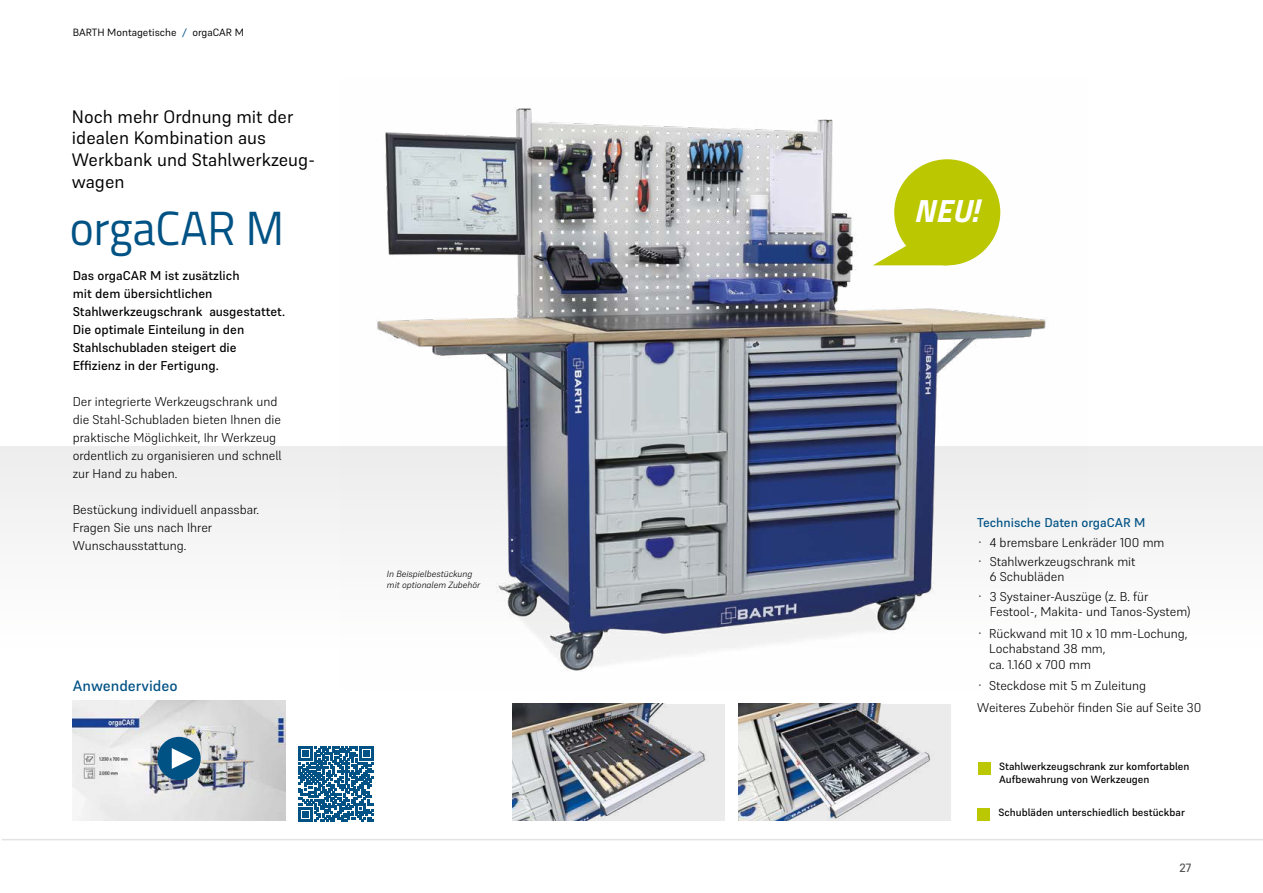
<style>
.page{position:relative;width:1263px;height:893px;background:#fff}
.page>*{position:absolute;margin:0;border:0;box-sizing:border-box;transform-origin:0 0}
.t1{font:48px "Titillium Web";color:#005285;scale:.95 1}
.t2{font:italic 700 32.25px "Titillium Web";color:#fff}
.t3{font:18px/21.6px "Supreme";color:#000}
.t4{font:500 15px "Supreme";color:#005285}
.t5{font:300 12.75px/18px "Supreme";color:#000}
.t6{font:500 12.75px/18px "Supreme";color:#000}
.t7{font:500 12.75px "Supreme";color:#005285}
.t8{font:500 12px "Supreme";color:#575656}
.t9{font:500 10.5px/12.6px "Supreme";color:#000}
.t10{font:10.5px "Supreme";color:#000}
.t11{font:italic 300 9px/10.8px "Supreme";color:#000}
.s1{color:#005285}
</style>
<div class="page">
<hr style="left:2px;top:839px;width:1261px;height:1px;background:#e3e3e3">
<div style="left:0;top:446px;width:1263px;height:233px;background:#f8f8f7"></div>
<img style="left:341px;top:108px;width:747px;height:563px">
<img style="left:72px;top:701px;width:214px;height:120px">
<div style="left:157px;top:737px;width:44px;height:43px;background:#005285;border-radius:50%"></div>
<svg style="left:172px;top:748px;width:21px;height:21px"></svg>
<svg style="left:298px;top:746px;width:76px;height:76px"></svg>
<div style="left:978px;top:762px;width:13px;height:13px;background:#bbc700"></div>
<div style="left:977px;top:808px;width:13px;height:13px;background:#bbc700"></div>
<div style="left:894px;top:159px;width:106px;height:106px;background:#bbc700;border-radius:50%"></div>
<svg style="left:873px;top:238px;width:67px;height:27px"></svg>
<img style="left:512px;top:704px;width:213px;height:116px">
<img style="left:738px;top:704px;width:213px;height:116px">
<p class="t10" style="left:73px;top:26px;width:173px">BARTH Montagetische <span class="s1">/</span> orgaCAR M</p>
<h3 class="t3" style="left:72px;top:106px;width:245px">Noch mehr Ordnung mit der idealen Kombination aus<br>Werkbank und Stahlwerkzeug&shy;wagen</h3>
<h1 class="t1" style="left:70px;top:193px;width:227px">orgaCAR M</h1>
<p class="t6" style="left:73px;top:267px;width:214px">Das orgaCAR M ist zusätzlich<br>mit dem übersichtlichen<br>Stahlwerkzeugschrank ausgestattet.<br>Die optimale Einteilung in den<br>Stahlschubladen steigert die<br>Effizienz in der Fertigung.</p>
<p class="t5" style="left:73px;top:393px;width:210px">Der integrierte Werkzeugschrank und die Stahl-Schubladen bieten Ihnen die praktische Möglichkeit, Ihr Werkzeug ordentlich zu organisieren und schnell zur Hand zu haben.</p>
<p class="t5" style="left:73px;top:501px;width:188px">Bestückung individuell anpassbar.<br>Fragen Sie uns nach Ihrer<br>Wunschausstattung.</p>
<p class="t4" style="left:73px;top:676px;width:106px">Anwendervideo</p>
<p class="t11" style="left:387px;top:568px;width:95px">In Beispielbestückung mit optionalem Zubehör</p>
<h2 class="t2" style="left:914px;top:185px;width:65px">NEU!</h2>
<p class="t7" style="left:977px;top:515px;width:170px">Technische Daten orgaCAR M</p>
<p class="t5" style="left:977px;top:532px;width:189px;line-height:19.5px">· 4 bremsbare Lenkräder 100 mm · Stahlwerkzeugschrank mit</p>
<p class="t5" style="left:977px;top:567px;width:173px;line-height:19.5px;text-indent:12px">6 Schubläden<br>· 3 Systainer-Auszüge (z. B. für</p>
<p class="t5" style="left:977px;top:601px;width:215px;line-height:21.6px;text-align:right">Festool-, Makita- und Tanos-System)<br>· Rückwand mit 10 x 10 mm-Lochung,</p>
<p class="t5" style="left:989px;top:641px;width:118px;line-height:15.3px">Lochabstand 38 mm, ca. 1.160 x 700 mm</p>
<p class="t5" style="left:977px;top:675px;width:226px;line-height:21.8px">· Steckdose mit 5 m Zuleitung<br>Weiteres Zubehör finden Sie auf Seite 30</p>
<p class="t9" style="left:999px;top:760px;width:192px">Stahlwerkzeugschrank zur komfortablen<br>Aufbewahrung von Werkzeugen</p>
<p class="t9" style="left:998px;top:806px;width:188px">Schubläden unterschiedlich bestückbar</p>
<p class="t8" style="left:1179px;top:860px;width:13px">27</p>
</div>
